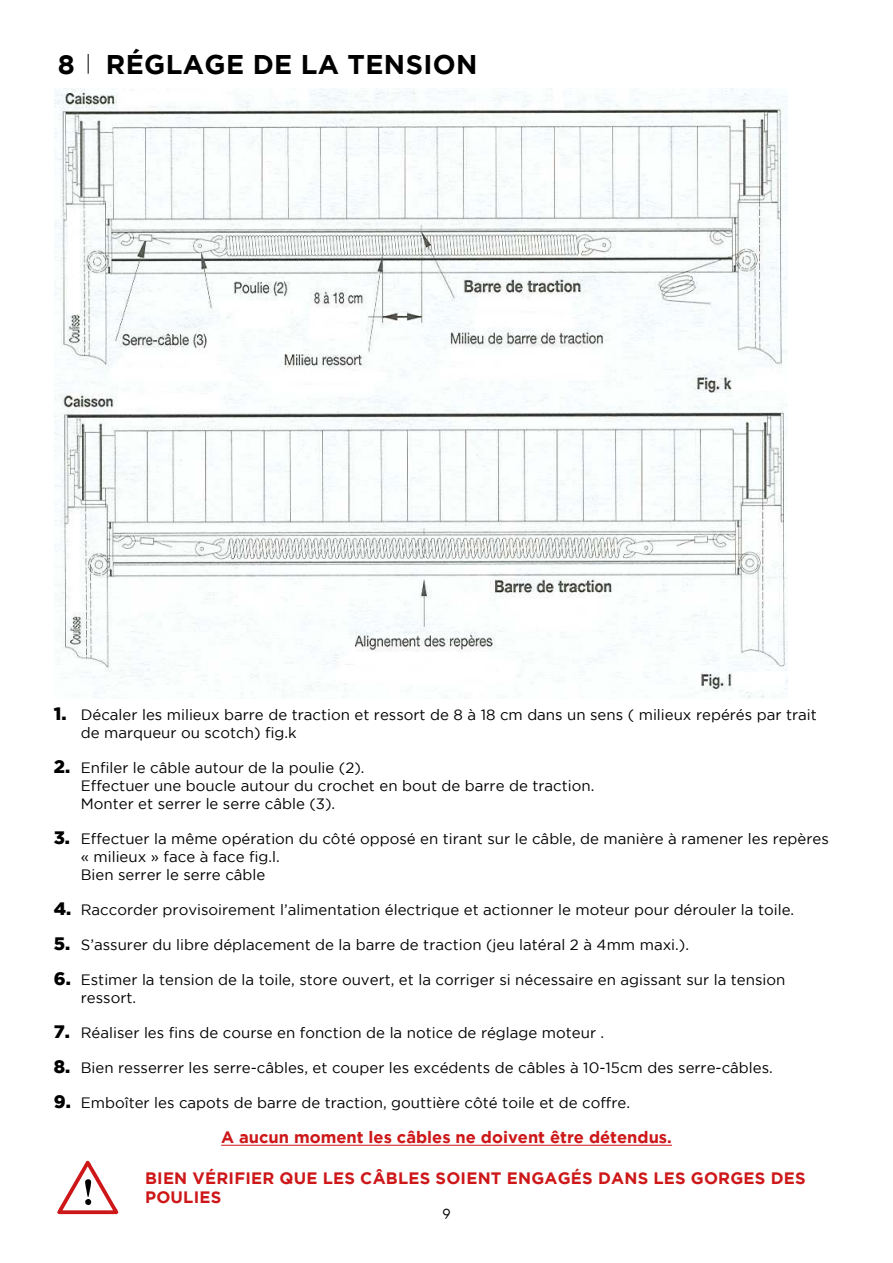
<style>
.page{position:relative;width:893px;height:1263px;background:#fff}
.page>*{position:absolute;margin:0;border:0;box-sizing:border-box;transform-origin:0 0}
.t1{font:700 27px "Gotham";letter-spacing:.015em;color:#000}
.t2{font:700 16.5px/19.8px "Gotham";letter-spacing:.015em;color:#cd1719}
.t3{font:15px/18px "Gotham";color:#000}
.t4{font:13.5px "Futura";color:#000}
.s1{font-weight:900;font-size:18px}
</style>
<div class="page">
<svg style="left:88px;top:54px;width:1px;height:20px"></svg>
<img style="left:54px;top:88px;width:734px;height:610px">
<hr style="left:221px;top:1145px;width:451px;height:1px;background:#cd1719">
<svg style="left:57px;top:1161px;width:61px;height:53px"></svg>
<h1 class="t1" style="left:58px;top:49px;width:421px">8 RÉGLAGE DE LA TENSION</h1>
<p class="t3" style="left:81px;top:705px;width:738px;text-indent:-27px"><span class="s1">1.</span> Décaler les milieux barre de traction et ressort de 8 à 18 cm dans un sens ( milieux repérés par trait de marqueur ou scotch) fig.k</p>
<p class="t3" style="left:81px;top:758px;width:515px;text-indent:-27px"><span class="s1">2.</span> Enfiler le câble autour de la poulie (2).<br>Effectuer une boucle autour du crochet en bout de barre de traction.<br>Monter et serrer le serre câble (3).</p>
<p class="t3" style="left:81px;top:829px;width:750px;text-indent:-27px"><span class="s1">3.</span> Effectuer la même opération du côté opposé en tirant sur le câble, de manière à ramener les repères « milieux » face à face fig.l.<br>Bien serrer le serre câble</p>
<p class="t3" style="left:54px;top:900px;width:742px"><span class="s1">4.</span> Raccorder provisoirement l’alimentation électrique et actionner le moteur pour dérouler la toile.</p>
<p class="t3" style="left:54px;top:935px;width:637px"><span class="s1">5.</span> S’assurer du libre déplacement de la barre de traction (jeu latéral 2 à 4mm maxi.).</p>
<p class="t3" style="left:81px;top:970px;width:706px;text-indent:-27px"><span class="s1">6.</span> Estimer la tension de la toile, store ouvert, et la corriger si nécessaire en agissant sur la tension ressort.</p>
<p class="t3" style="left:54px;top:1023px;width:552px"><span class="s1">7.</span> Réaliser les fins de course en fonction de la notice de réglage moteur .</p>
<p class="t3" style="left:54px;top:1058px;width:721px"><span class="s1">8.</span> Bien resserrer les serre-câbles, et couper les excédents de câbles à 10-15cm des serre-câbles.</p>
<p class="t3" style="left:54px;top:1093px;width:578px"><span class="s1">9.</span> Emboîter les capots de barre de traction, gouttière côté toile et de coffre.</p>
<p class="t2" style="left:221px;top:1127px;width:452px">A aucun moment les câbles ne doivent être détendus.</p>
<p class="t2" style="left:145px;top:1167px;width:662px">BIEN VÉRIFIER QUE LES CÂBLES SOIENT ENGAGÉS DANS LES GORGES DES<br>POULIES</p>
<p class="t4" style="left:442px;top:1205px;width:10px">9</p>
</div>
